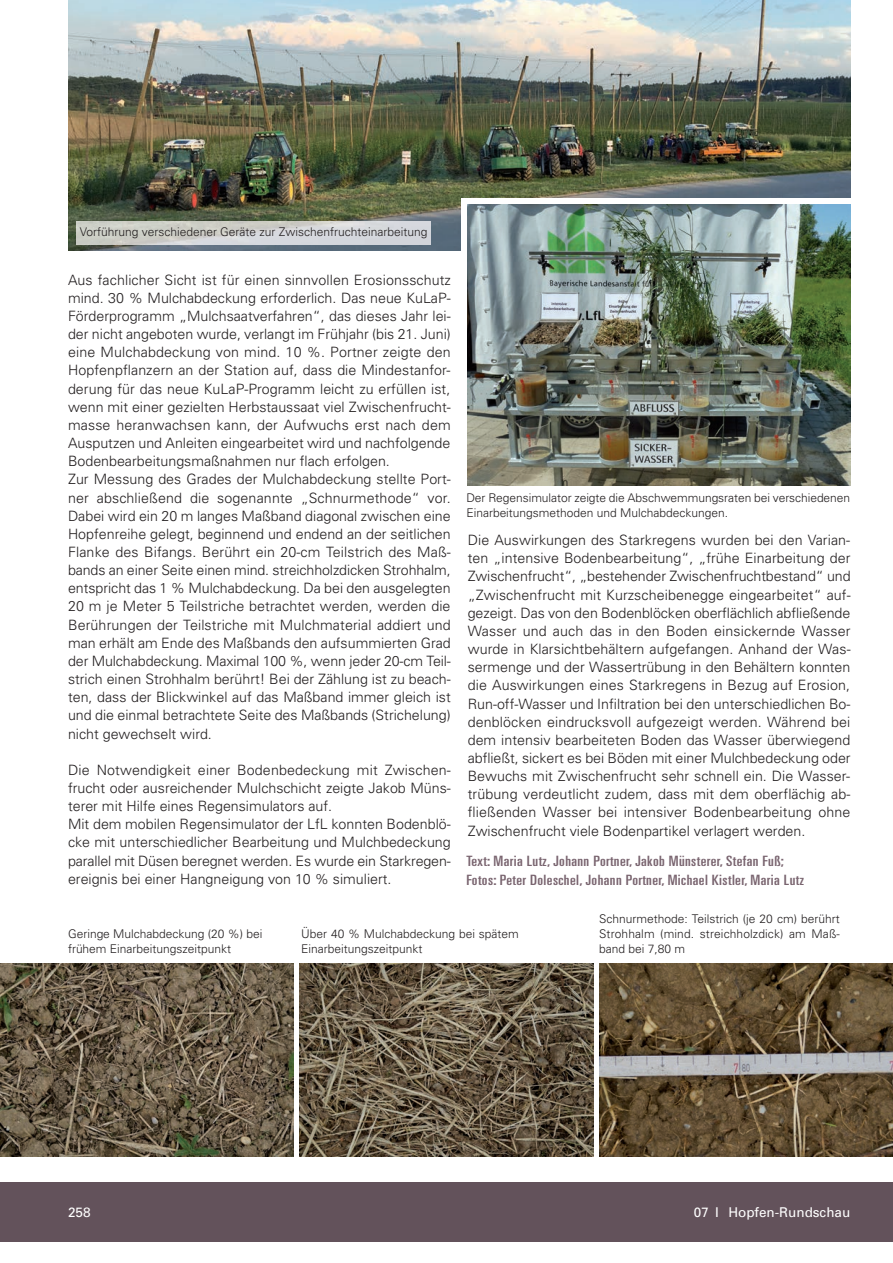
<style>
.page{position:relative;width:893px;height:1263px;background:#fff}
.page>*{position:absolute;margin:0;border:0;box-sizing:border-box;transform-origin:0 0}
.t1{font:300 14.25px/18.1px "Univers";color:#231f20}
.t2{font:ultra-condensed 14.25px/18.1px "Univers";letter-spacing:.025em;color:#79646f;scale:1.2 1}
.t3{font:13.5px "Univers";color:#fff}
.t4{font:300 12px/15px "Univers";color:#231f20}
</style>
<div class="page">
<div style="left:0;top:1182px;width:893px;height:60px;background:#63525b"></div>
<img style="left:68px;top:0;width:782px;height:251px">
<img style="left:0;top:963px;width:293px;height:194px">
<img style="left:300px;top:963px;width:293px;height:194px">
<img style="left:600px;top:963px;width:293px;height:194px">
<div style="left:461px;top:198px;width:409px;height:300px;background:#fff"></div>
<img style="left:468px;top:204px;width:382px;height:281px">
<img style="left:76px;top:221px;width:355px;height:23px">
<p class="t4" style="left:80px;top:225px;width:349px">Vorführung verschiedener Geräte zur Zwischenfruchteinarbeitung</p>
<p class="t1" style="left:68px;top:272px;width:384px">Aus fachlicher Sicht ist für einen sinnvollen Erosionsschutz mind. 30 % Mulchabdeckung erforderlich. Das neue KuLaP-Förderprogramm „Mulchsaatverfahren“, das dieses Jahr lei&shy;der nicht angeboten wurde, verlangt im Frühjahr (bis 21. Juni) eine Mulchabdeckung von mind. 10 %. Portner zeigte den Hopfenpflanzern an der Station auf, dass die Mindestanfor&shy;derung für das neue KuLaP-Programm leicht zu erfüllen ist, wenn mit einer gezielten Herbstaussaat viel Zwischenfrucht&shy;masse heranwachsen kann, der Aufwuchs erst nach dem Ausputzen und Anleiten eingearbeitet wird und nachfolgende Bodenbearbeitungsmaßnahmen nur flach erfolgen.<br>Zur Messung des Grades der Mulchabdeckung stellte Port&shy;ner abschließend die sogenannte „Schnurmethode“ vor.<br>Dabei wird ein 20 m langes Maßband diagonal zwischen eine Hopfenreihe gelegt, beginnend und endend an der seitlichen Flanke des Bifangs. Berührt ein 20-cm Teilstrich des Maß&shy;bands an einer Seite einen mind. streichholzdicken Strohhalm, entspricht das 1 % Mulchabdeckung. Da bei den ausgelegten 20 m je Meter 5 Teilstriche betrachtet werden, werden die Berührungen der Teilstriche mit Mulchmaterial addiert und man erhält am Ende des Maßbands den aufsummierten Grad der Mulchabdeckung. Maximal 100 %, wenn jeder 20-cm Teil&shy;strich einen Strohhalm berührt! Bei der Zählung ist zu beach&shy;ten, dass der Blickwinkel auf das Maßband immer gleich ist und die einmal betrachtete Seite des Maßbands (Strichelung) nicht gewechselt wird.</p>
<p class="t1" style="left:68px;top:762px;width:384px">Die Notwendigkeit einer Bodenbedeckung mit Zwischen&shy;frucht oder ausreichender Mulchschicht zeigte Jakob Müns&shy;terer mit Hilfe eines Regensimulators auf.<br>Mit dem mobilen Regensimulator der LfL konnten Bodenblö&shy;cke mit unterschiedlicher Bearbeitung und Mulchbedeckung parallel mit Düsen beregnet werden. Es wurde ein Starkregen&shy;ereignis bei einer Hangneigung von 10 % simuliert.</p>
<p class="t4" style="left:466px;top:491px;width:385px">Der Regensimulator zeigte die Abschwemmungsraten bei verschiedenen<br>Einarbeitungsmethoden und Mulchabdeckungen.</p>
<p class="t1" style="left:468px;top:532px;width:384px;text-align:justify">Die Auswirkungen des Starkregens wurden bei den Varian&shy;ten „intensive Bodenbearbeitung“, „frühe Einarbeitung der Zwischenfrucht“, „bestehender Zwischenfruchtbestand“ und „Zwischenfrucht mit Kurzscheibenegge eingearbeitet“ auf&shy;gezeigt. Das von den Bodenblöcken oberflächlich abfließende Wasser und auch das in den Boden einsickernde Wasser wurde in Klarsichtbehältern aufgefangen. Anhand der Was&shy;sermenge und der Wassertrübung in den Behältern konnten die Auswirkungen eines Starkregens in Bezug auf Erosion, Run-off-Wasser und Infiltration bei den unterschiedlichen Bo&shy;denblöcken eindrucksvoll aufgezeigt werden. Während bei dem intensiv bearbeiteten Boden das Wasser überwiegend abfließt, sickert es bei Böden mit einer Mulchbedeckung oder Bewuchs mit Zwischenfrucht sehr schnell ein. Die Wasser&shy;trübung verdeutlicht zudem, dass mit dem oberflächig ab&shy;fließenden Wasser bei intensiver Bodenbearbeitung ohne Zwischenfrucht viele Bodenpartikel verlagert werden.</p>
<p class="t2" style="left:466px;top:853px;width:283px">Text: Maria Lutz, Johann Portner, Jakob Münsterer, Stefan Fuß;<br>Fotos: Peter Doleschel, Johann Portner, Michael Kistler, Maria Lutz</p>
<p class="t4" style="left:68px;top:927px;width:196px">Geringe Mulchabdeckung (20 %) bei frühem Einarbeitungszeitpunkt</p>
<p class="t4" style="left:301px;top:927px;width:219px">Über 40 % Mulchabdeckung bei spätem<br>Einarbeitungszeitpunkt</p>
<p class="t4" style="left:599px;top:912px;width:242px;text-align:justify">Schnurmethode: Teilstrich (je 20 cm) berührt Strohhalm (mind. streichholzdick) am Maß&shy;band bei 7,80 m</p>
<p class="t3" style="left:68px;top:1208px;width:24px">258</p>
<p class="t3" style="left:694px;top:1208px;width:158px">07 I Hopfen-Rundschau</p>
</div>
